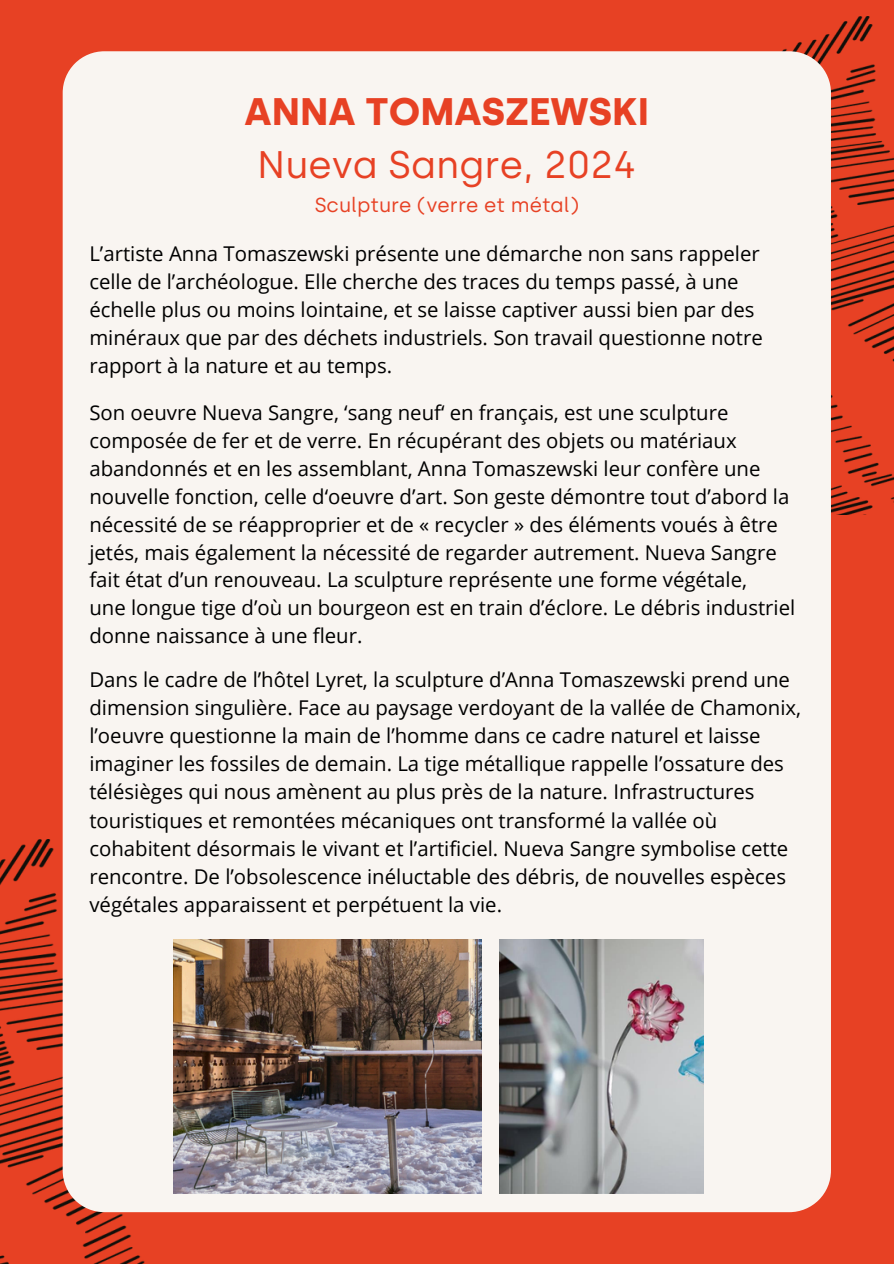
<style>
.page{position:relative;width:894px;height:1264px;background:#fff}
.page>*{position:absolute;margin:0;border:0;box-sizing:border-box;transform-origin:0 0}
.t1{font:38.4px "Silka";color:#e74124}
.t2{font:700 38.4px "Silka";color:#e74124}
.t3{font:20.4px/28.2px "Open Sans";color:#000}
.t4{font:20.25px "Silka";color:#e74124}
</style>
<div class="page">
<div style="left:0;top:0;width:893px;height:1263px;background:#e74124"></div>
<img style="left:782px;top:16px;width:111px;height:499px">
<img style="left:0;top:840px;width:295px;height:423px">
<div style="left:63px;top:51px;width:767px;height:1161px;background:#f9f5f1"></div>
<img style="left:174px;top:939px;width:307px;height:254px">
<img style="left:499px;top:939px;width:203px;height:254px">
<h1 class="t2" style="left:244px;top:88px;width:406px">ANNA TOMASZEWSKI</h1>
<h1 class="t1" style="left:257px;top:141px;width:380px">Nueva Sangre, 2024</h1>
<p class="t4" style="left:314px;top:192px;width:266px">Sculpture (verre et métal)</p>
<p class="t3" style="left:89px;top:239px;width:674px">L’artiste Anna Tomaszewski présente une démarche non sans rappeler celle de l’archéologue. Elle cherche des traces du temps passé, à une échelle plus ou moins lointaine, et se laisse captiver aussi bien par des minéraux que par des déchets industriels. Son travail questionne notre rapport à la nature et au temps.</p>
<h1 class="t3" style="left:89px;top:398px;width:707px">Son oeuvre Nueva Sangre, ‘sang neuf‘ en français, est une sculpture composée de fer et de verre. En récupérant des objets ou matériaux abandonnés et en les assemblant, Anna Tomaszewski leur confère une nouvelle fonction, celle d‘oeuvre d’art. Son geste démontre tout d’abord la nécessité de se réapproprier et de « recycler » des éléments voués à être jetés, mais également la nécessité de regarder autrement. Nueva Sangre fait état d’un renouveau. La sculpture représente une forme végétale,<br>une longue tige d’où un bourgeon est en train d’éclore. Le débris industriel donne naissance à une fleur.</h1>
<h1 class="t3" style="left:89px;top:664px;width:713px">Dans le cadre de l’hôtel Lyret, la sculpture d’Anna Tomaszewski prend une dimension singulière. Face au paysage verdoyant de la vallée de Chamonix, l’oeuvre questionne la main de l’homme dans ce cadre naturel et laisse imaginer les fossiles de demain. La tige métallique rappelle l’ossature des télésièges qui nous amènent au plus près de la nature. Infrastructures touristiques et remontées mécaniques ont transformé la vallée où cohabitent désormais le vivant et l’artificiel. Nueva Sangre symbolise cette rencontre. De l’obsolescence inéluctable des débris, de nouvelles espèces végétales apparaissent et perpétuent la vie.</h1>
</div>
